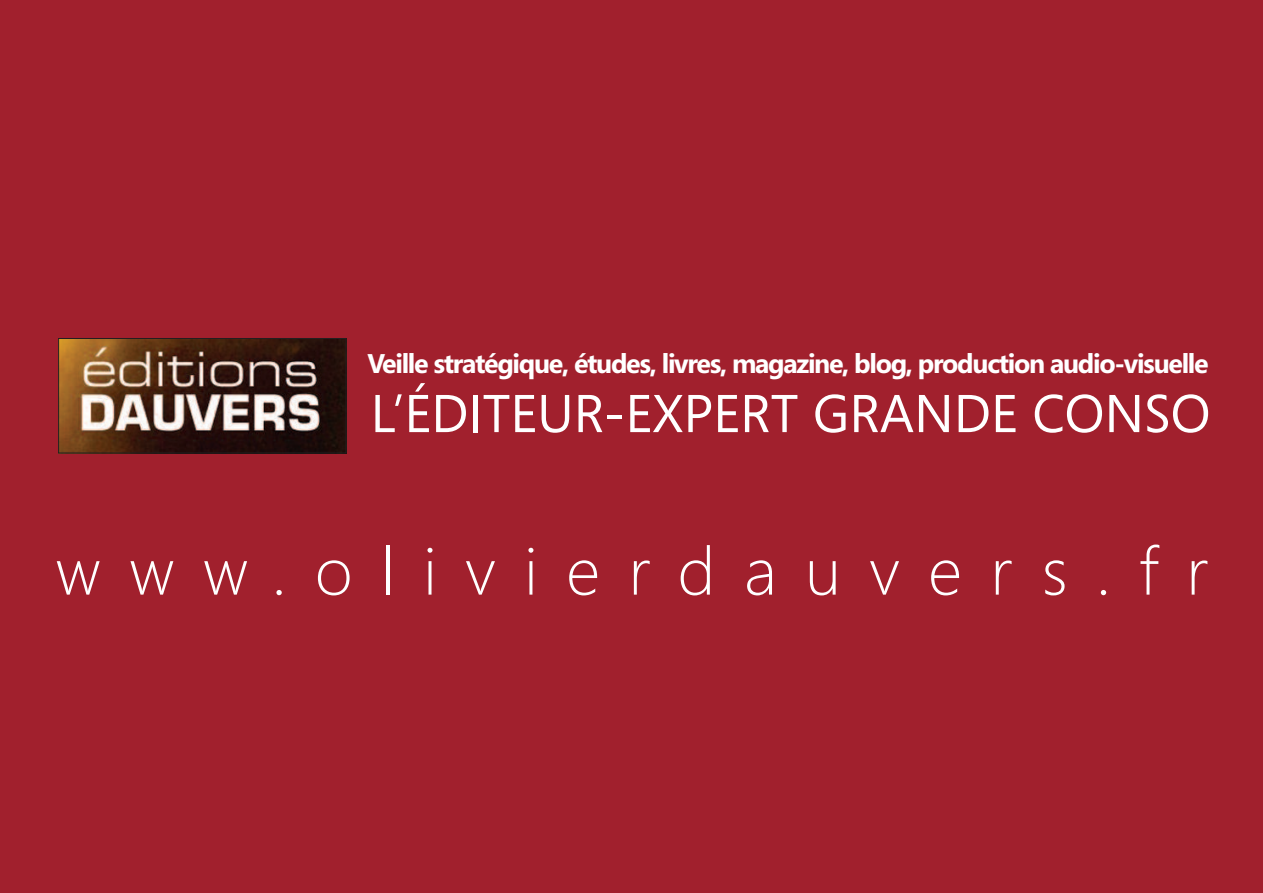
<style>
.page{position:relative;width:1263px;height:893px;background:#a1202d}
.page>*{position:absolute;margin:0;border:0;box-sizing:border-box;transform-origin:0 0}
.t1{font:300 66.9px "Segoe";letter-spacing:.425em;color:#fff}
.t2{font:53.1px "Segoe";color:#fff}
.t3{font:700 27px "Segoe";letter-spacing:-.05em;color:#fff}
</style>
<div class="page">
<img style="left:60px;top:340px;width:284px;height:111px">
<div style="left:58px;top:338px;width:288px;height:115px;border:1px solid #231f20"></div>
<p class="t3" style="left:367px;top:348px;width:843px">Veille stratégique, études, livres, magazine, blog, production audio-visuelle</p>
<h2 class="t2" style="left:371px;top:383px;width:841px">L’ÉDITEUR-EXPERT GRANDE CONSO</h2>
<h1 class="t1" style="left:56px;top:532px;width:1154px">www.olivierdauvers.fr</h1>
</div>
